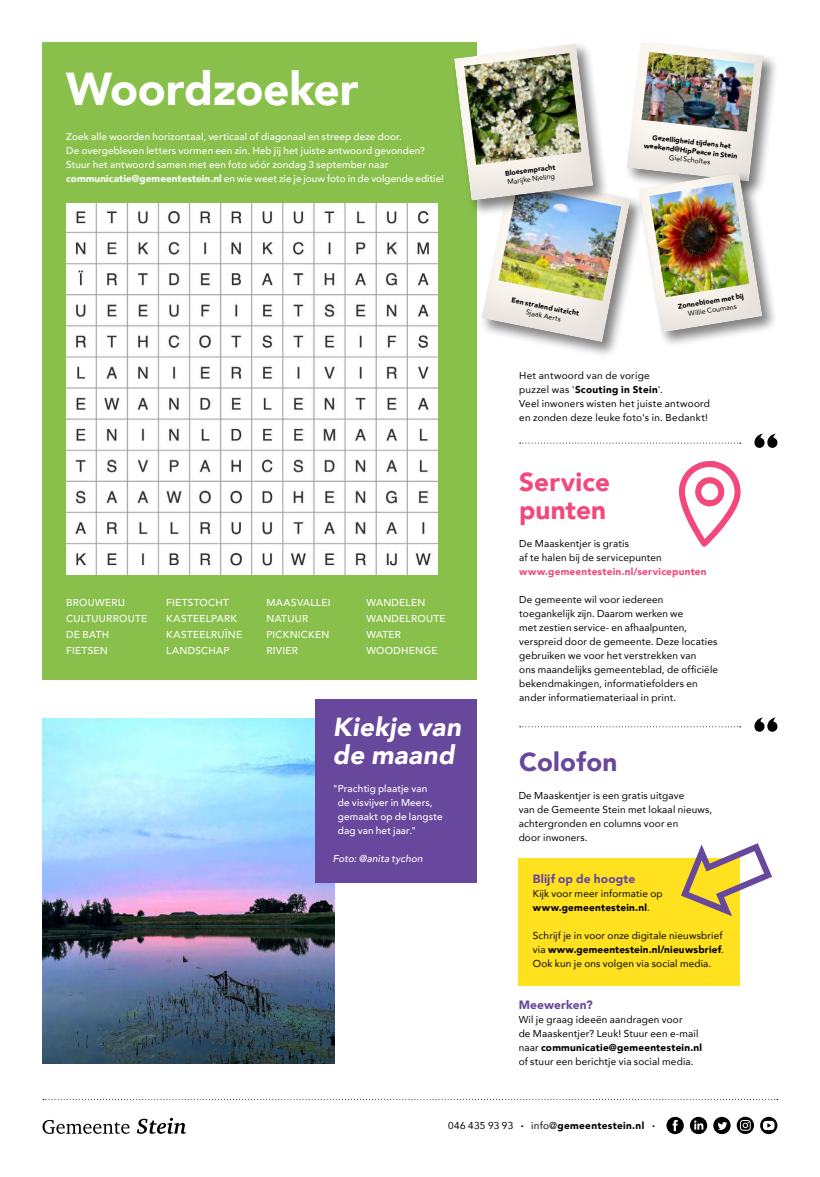
<style>
.page{position:relative;width:820px;height:1177px;background:#fff}
.page>*{position:absolute;margin:0;border:0;box-sizing:border-box;transform-origin:0 0}
.t1{font:900 46px "Avenir";letter-spacing:-.01em;color:#fff}
.t2{font:italic 900 26px/28px "Avenir";letter-spacing:.01em;color:#fff}
.t3{font:900 26px/28px "Avenir";color:#f2487b}
.t4{font:900 26px "Avenir";letter-spacing:.01em;color:#67489c}
.t5{font:900 12px "Avenir";letter-spacing:.01em;color:#67489c}
.t6{font:10px/14px "Avenir";letter-spacing:.015em;color:#000}
.t7{font:500 10px/16px "Avenir";letter-spacing:.015em;color:#fff}
.t8{font:900 10px "Avenir";letter-spacing:.02em;color:#f2487b}
.t9{font:900 10px "Avenir";letter-spacing:.03em;color:#000}
.t10{font:italic 500 10px "Avenir";letter-spacing:.01em;color:#fff}
.t11{font:900 7px/9px "Avenir";color:#000;text-align:center}
.t12{font:7px "Avenir";color:#000}
.s1{font-weight:900}
.s2{font-weight:400}
</style>
<div class="page">
<div style="left:518px;top:858px;width:221px;height:127px;background:#ffe11f"></div>
<div style="left:43px;top:43px;width:433px;height:636px;background:#89c04b"></div>
<img style="left:43px;top:718px;width:291px;height:345px">
<div style="left:315px;top:699px;width:161px;height:183px;background:#67489c"></div>
<svg style="left:689px;top:1116px;width:18px;height:18px"></svg>
<svg style="left:666px;top:1116px;width:17px;height:18px"></svg>
<svg style="left:713px;top:1116px;width:17px;height:18px"></svg>
<svg style="left:759px;top:1116px;width:18px;height:18px"></svg>
<svg style="left:762px;top:1120px;width:12px;height:10px"></svg>
<svg style="left:736px;top:1116px;width:17px;height:17px"></svg>
<svg style="left:43px;top:1119px;width:86px;height:14px"></svg>
<svg style="left:137px;top:1117px;width:49px;height:16px"></svg>
<svg style="left:754px;top:717px;width:23px;height:14px"></svg>
<svg style="left:519px;top:726px;width:221px;height:1px"></svg>
<svg style="left:754px;top:433px;width:23px;height:15px"></svg>
<svg style="left:519px;top:442px;width:221px;height:1px"></svg>
<img style="left:66px;top:203px;width:371px;height:371px">
<svg style="left:679px;top:460px;width:61px;height:87px"></svg>
<svg style="left:681px;top:843px;width:90px;height:73px"></svg>
<div style="left:479px;top:173px;width:167px;height:184px;background:#000;opacity:.5"></div>
<img style="left:436px;top:42px;width:340px;height:305px">
<h1 class="t1" style="left:66px;top:50px;width:294px">Woordzoeker</h1>
<p class="t7" style="left:66px;top:129px;width:379px;line-height:14px">Zoek alle woorden horizontaal, verticaal of diagonaal en streep deze door.<br>De overgebleven letters vormen een zin. Heb jij het juiste antwoord gevonden?<br>Stuur het antwoord samen met een foto vóór zondag 3 september naar <span class="s1">communicatie@gemeentestein.nl</span> en wie weet zie je jouw foto in de volgende editie!</p>
<p class="t7" style="left:66px;top:593px;width:82px">BROUWERĲ<br>CULTUURROUTE<br>DE BATH<br>FIETSEN</p>
<p class="t7" style="left:166px;top:593px;width:77px">FIETSTOCHT<br>KASTEELPARK<br>KASTEELRUÏNE<br>LANDSCHAP</p>
<p class="t7" style="left:266px;top:593px;width:66px">MAASVALLEI<br>NATUUR<br>PICKNICKEN<br>RIVIER</p>
<p class="t7" style="left:366px;top:593px;width:80px">WANDELEN<br>WANDELROUTE<br>WATER<br>WOODHENGE</p>
<h2 class="t2" style="left:333px;top:712px;width:130px">Kiekje van de maand</h2>
<p class="t7" style="left:338px;top:780px;width:106px;line-height:14px;text-indent:-5px">"Prachtig plaatje van<br>de visvijver in Meers, gemaakt op de langste dag van het jaar."</p>
<p class="t10" style="left:333px;top:852px;width:91px">Foto: @anita tychon</p>
<p class="t11" style="left:504px;top:168px;width:52px;rotate:-7deg">Bloesempracht</p>
<p class="t12" style="left:506px;top:176px;width:49px;rotate:-7deg">Marij ke Nieling</p>
<p class="t11" style="left:512px;top:295px;width:70px;rotate:11deg">Een stralend uitzicht</p>
<p class="t12" style="left:527px;top:306px;width:37px;rotate:11deg">Sjaak Aerts</p>
<p class="t11" style="left:645px;top:132px;width:95px;rotate:6deg">Gezelligheid tij dens het weekend@HipPeace in Stein</p>
<p class="t12" style="left:669px;top:152px;width:43px;rotate:6deg">Giel Scholtes</p>
<p class="t11" style="left:677px;top:301px;width:66px;rotate:-9deg">Zonnebloem met bij</p>
<p class="t12" style="left:687px;top:308px;width:51px;rotate:-9deg">Willie Coumans</p>
<p class="t6" style="left:519px;top:368px;width:192px">Het antwoord van de vorige<br>puzzel was '<span class="s1">Scouting in Stein</span>'.<br>Veel inwoners wisten het juiste antwoord en zonden deze leuke foto's in. Bedankt!</p>
<h2 class="t3" style="left:519px;top:467px;width:92px">Service punten</h2>
<p class="t6" style="left:519px;top:536px;width:144px">De Maaskentjer is gratis<br>af te halen bij de servicepunten</p>
<p class="t8" style="left:519px;top:562px;width:189px">www.gemeentestein.nl/servicepunten</p>
<p class="t6" style="left:519px;top:592px;width:200px">De gemeente wil voor iedereen toegankelijk zijn. Daarom werken we<br>met zestien service- en afhaalpunten, verspreid door de gemeente. Deze locaties gebruiken we voor het verstrekken van<br>ons maandelijks gemeenteblad, de officiële bekendmakingen, informatiefolders en ander informatiemateriaal in print.</p>
<h2 class="t4" style="left:519px;top:739px;width:100px">Colofon</h2>
<p class="t6" style="left:518px;top:788px;width:195px">De Maaskentjer is een gratis uitgave<br>van de Gemeente Stein met lokaal nieuws, achtergronden en columns voor en<br>door inwoners.</p>
<p class="t5" style="left:532px;top:868px;width:104px">Blijf op de hoogte</p>
<p class="t6" style="left:532px;top:886px;width:131px">Kijk voor meer informatie op <span class="s1">www.gemeentestein.nl</span>.</p>
<p class="t6" style="left:532px;top:928px;width:193px">Schrijf je in voor onze digitale nieuwsbrief via <span class="s1">www.gemeentestein.nl/nieuwsbrief</span>.<br>Ook kun je ons volgen via social media.</p>
<p class="t5" style="left:518px;top:994px;width:76px">Meewerken?</p>
<p class="t6" style="left:518px;top:1012px;width:185px">Wil je graag ideeën aandragen voor<br>de Maaskentjer? Leuk! Stuur een e-mail naar <span class="s1">communicatie@gemeentestein.nl </span>of stuur een berichtje via social media.</p>
<p class="t9" style="left:448px;top:1117px;width:208px"><span class="s2">046 435 93 93</span> · <span class="s2">info@</span>gemeentestein.nl ·</p>
</div>
